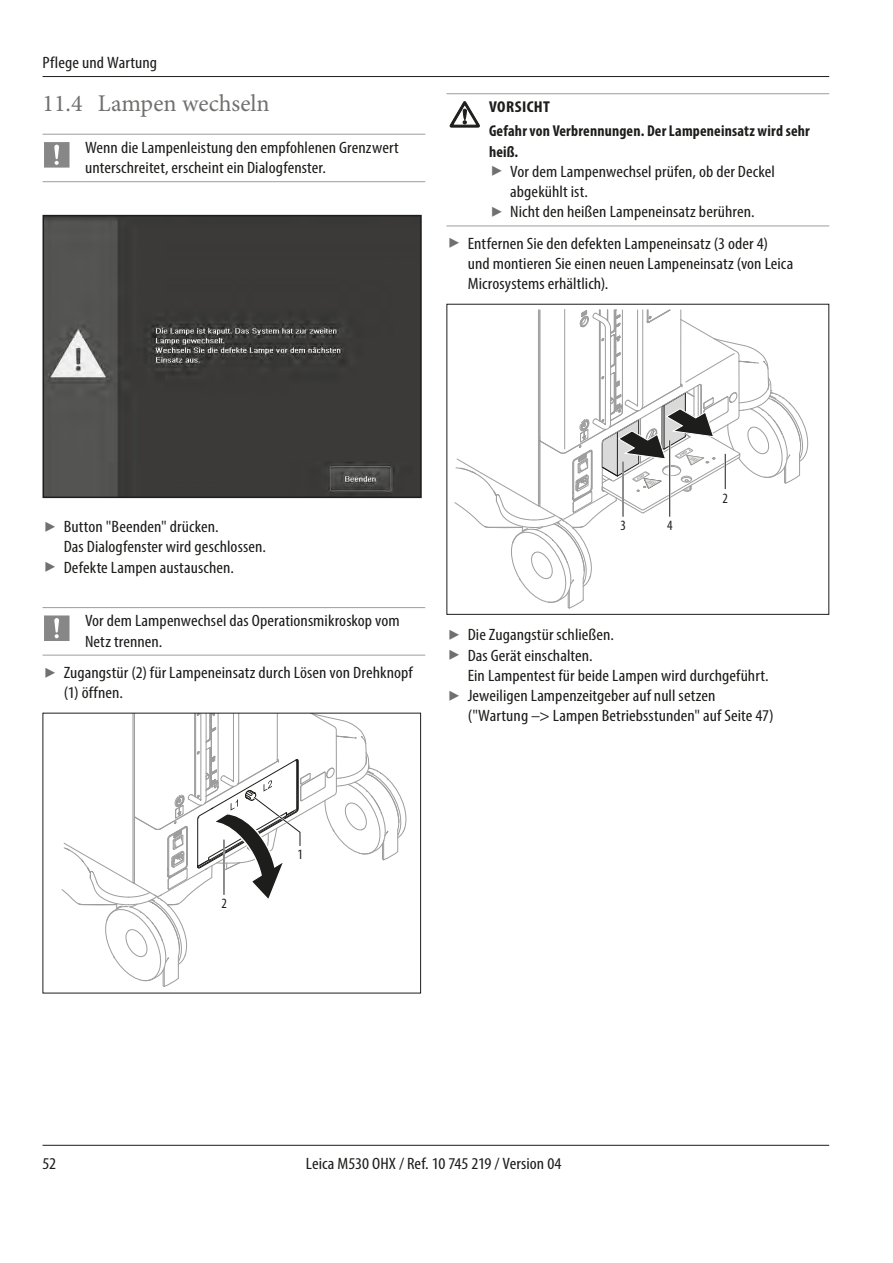
<style>
.page{position:relative;width:893px;height:1263px;background:#fff}
.page>*{position:absolute;margin:0;border:0;box-sizing:border-box;transform-origin:0 0}
.t1{font:24px "Minion Pro";color:#70706f}
.Leica_Grundtext{font:condensed 16.5px/20.2px "Myriad Pro";letter-spacing:.005em;color:#1d1d1b;scale:1.1 1}
.Leica_Handlung_Resu{font:condensed 16.5px "Myriad Pro";letter-spacing:.005em;color:#1d1d1b;scale:1.1 1}
.Warnhinweis_Quelle{font:700 condensed 15.75px/20.2px "Myriad Pro";letter-spacing:.01em;color:#1d1d1b}
.Warnhinweis_Gefahr{font:700 condensed 15.75px "Myriad Pro";letter-spacing:.02em;color:#1d1d1b;scale:1.1 1}
.t2{font:condensed 14.25px "Myriad Pro";color:#1d1d1b}
</style>
<div class="page">
<hr style="left:43px;top:76px;width:786px;height:1px;background:#1d1d1b">
<hr style="left:43px;top:1145px;width:786px;height:1px;background:#1d1d1b">
<hr style="left:43px;top:134px;width:42px;height:1px;background:#9d9d9d">
<hr style="left:85px;top:134px;width:340px;height:1px;background:#9d9d9d">
<hr style="left:43px;top:181px;width:42px;height:1px;background:#9d9d9d">
<hr style="left:85px;top:181px;width:340px;height:1px;background:#9d9d9d">
<svg style="left:44px;top:142px;width:26px;height:26px"></svg>
<img style="left:46px;top:218px;width:373px;height:277px">
<div style="left:43px;top:215px;width:379px;height:283px;border:2px solid #1d1d1b"></div>
<hr style="left:43px;top:607px;width:42px;height:1px;background:#9d9d9d">
<hr style="left:85px;top:607px;width:340px;height:1px;background:#9d9d9d">
<hr style="left:43px;top:655px;width:42px;height:1px;background:#9d9d9d">
<hr style="left:85px;top:655px;width:340px;height:1px;background:#9d9d9d">
<svg style="left:44px;top:615px;width:26px;height:26px"></svg>
<svg style="left:61px;top:715px;width:346px;height:272px"></svg>
<hr style="left:446px;top:93px;width:43px;height:1px;background:#9d9d9d">
<hr style="left:489px;top:93px;width:340px;height:1px;background:#9d9d9d">
<hr style="left:446px;top:226px;width:43px;height:1px;background:#9d9d9d">
<hr style="left:489px;top:226px;width:340px;height:1px;background:#9d9d9d">
<div style="left:448px;top:100px;width:34px;height:31px;background:linear-gradient(to right,#fff,#fff)"></div>
<svg style="left:450px;top:101px;width:30px;height:26px"></svg>
<svg style="left:454px;top:309px;width:355px;height:300px"></svg>
<p class="Leica_Grundtext" style="left:43px;top:52px;width:106px">Pflege und Wartung</p>
<p class="t1" style="left:43px;top:87px;width:229px">11.4 Lampen wechseln</p>
<p class="Leica_Grundtext" style="left:85px;top:137px;width:287px">Wenn die Lampenleistung den empfohlenen Grenzwert unterschreitet, erscheint ein Dialogfenster.</p>
<p class="Warnhinweis_Gefahr" style="left:489px;top:97px;width:57px">VORSICHT</p>
<p class="Warnhinweis_Quelle" style="left:489px;top:121px;width:322px">Gefahr von Verbrennungen. Der Lampeneinsatz wird sehr heiß.</p>
<p class="Leica_Grundtext" style="left:510px;top:161px;width:242px">Vor dem Lampenwechsel prüfen, ob der Deckel abgekühlt ist.</p>
<p class="Leica_Grundtext" style="left:510px;top:202px;width:224px">Nicht den heißen Lampeneinsatz berühren.</p>
<p class="Leica_Grundtext" style="left:468px;top:233px;width:297px">Entfernen Sie den defekten Lampeneinsatz (3 oder 4) und montieren Sie einen neuen Lampeneinsatz (von Leica<br>Microsystems erhältlich).</p>
<p class="Leica_Grundtext" style="left:64px;top:516px;width:142px">Button "Beenden" drücken.</p>
<p class="Leica_Handlung_Resu" style="left:64px;top:537px;width:185px">Das Dialogfenster wird geschlossen.</p>
<p class="Leica_Grundtext" style="left:64px;top:557px;width:156px">Defekte Lampen austauschen.</p>
<p class="Leica_Grundtext" style="left:85px;top:611px;width:288px">Vor dem Lampenwechsel das Operationsmikroskop vom<br>Netz trennen.</p>
<p class="Leica_Grundtext" style="left:64px;top:662px;width:319px">Zugangstür (2) für Lampeneinsatz durch Lösen von Drehknopf (1) öffnen.</p>
<p class="t2" style="left:221px;top:895px;width:7px">2</p>
<p class="t2" style="left:297px;top:846px;width:7px">1</p>
<p class="t2" style="left:620px;top:517px;width:7px">3</p>
<p class="t2" style="left:667px;top:517px;width:7px">4</p>
<p class="t2" style="left:723px;top:489px;width:7px">2</p>
<p class="Leica_Grundtext" style="left:468px;top:624px;width:134px">Die Zugangstür schließen.</p>
<p class="Leica_Grundtext" style="left:468px;top:645px;width:115px">Das Gerät einschalten.</p>
<p class="Leica_Handlung_Resu" style="left:468px;top:665px;width:275px">Ein Lampentest für beide Lampen wird durchgeführt.</p>
<p class="Leica_Grundtext" style="left:468px;top:685px;width:280px">Jeweiligen Lampenzeitgeber auf null setzen ("Wartung –&gt; Lampen Betriebsstunden" auf Seite 47)</p>
<p class="Leica_Grundtext" style="left:43px;top:1153px;width:14px">52</p>
<p class="Leica_Grundtext" style="left:306px;top:1153px;width:234px">Leica M530 OHX / Ref. 10 745 219 / Version 04</p>
</div>
